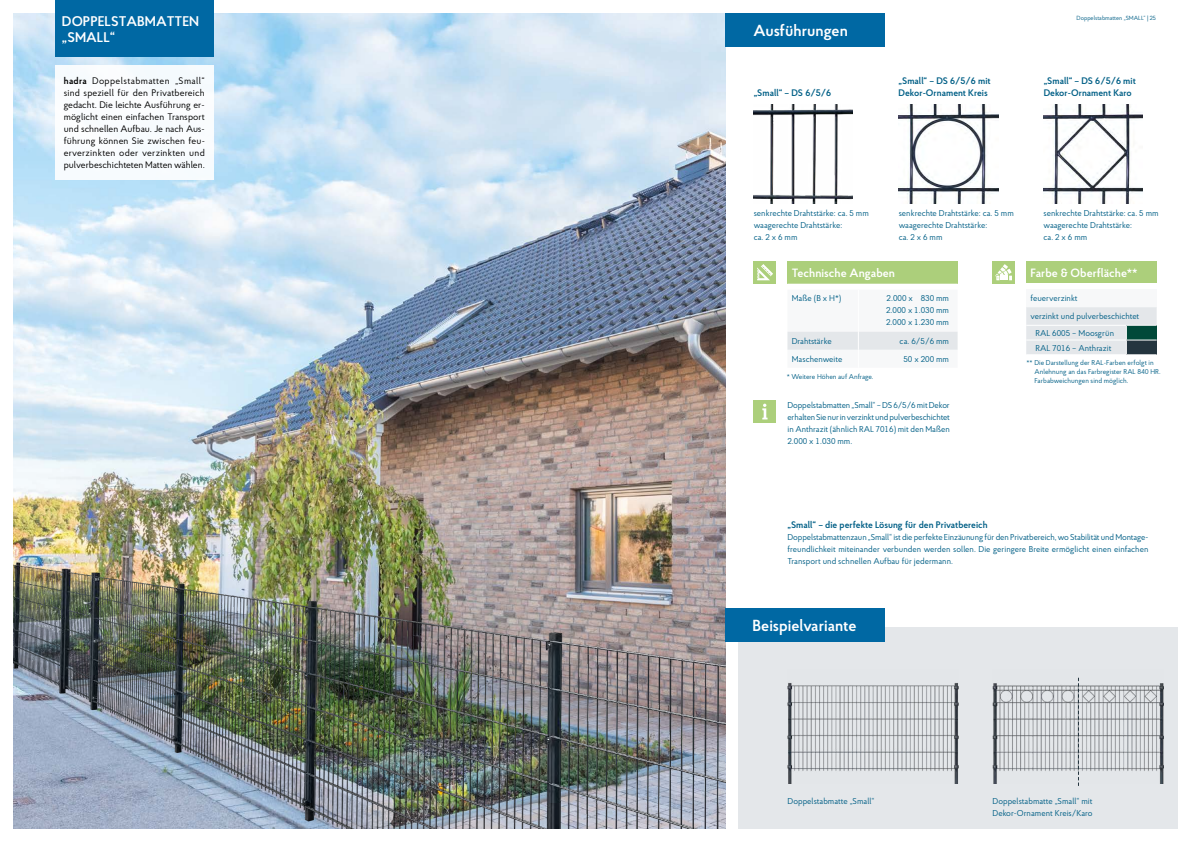
<style>
.page{position:relative;width:1191px;height:842px;background:#fff}
.page>*{position:absolute;margin:0;border:0;box-sizing:border-box;transform-origin:0 0}
.t1{font:600 16px "Proba Pro";color:#fff}
.t2{font:600 14px/16px "Proba Pro";color:#fff}
.t3{font:600 12px "Proba Pro";color:#fff}
.t4{font:9.5px/12px "Proba Pro";color:#000;text-align:justify}
.t5{font:600 9.5px/12px "Proba Pro";color:#005f86}
.t6{font:8.5px/12px "Proba Pro";color:#005f86}
.t7{font:7px/9px "Proba Pro";color:#005f86}
.t8{font:6px "Proba Pro";color:#005f86}
.s1{font-weight:600}
</style>
<div class="page">
<img style="left:753px;top:104px;width:100px;height:100px">
<img style="left:898px;top:104px;width:100px;height:100px">
<img style="left:1043px;top:104px;width:99px;height:100px">
<div style="left:738px;top:627px;width:439px;height:201px;background:#e4e7ea"></div>
<img style="left:13px;top:13px;width:712px;height:407px">
<div style="left:787px;top:261px;width:170px;height:23px;background:#accf7b"></div>
<div style="left:787px;top:331px;width:170px;height:19px;background:#e4e7ea"></div>
<div style="left:753px;top:261px;width:23px;height:23px;background:#accf7b"></div>
<svg style="left:757px;top:264px;width:16px;height:16px"></svg>
<div style="left:753px;top:400px;width:23px;height:23px;background:#accf7b"></div>
<svg style="left:762px;top:404px;width:5px;height:15px"></svg>
<div style="left:55px;top:66px;width:159px;height:114px;background:#f8fcfe"></div>
<img style="left:787px;top:683px;width:171px;height:100px">
<img style="left:992px;top:677px;width:171px;height:106px">
<div style="left:992px;top:261px;width:23px;height:23px;background:#accf7b"></div>
<svg style="left:996px;top:264px;width:15px;height:16px"></svg>
<div style="left:1026px;top:261px;width:130px;height:23px;background:#accf7b"></div>
<div style="left:1026px;top:289px;width:130px;height:18px;background:#f7f8f9"></div>
<svg style="left:1026px;top:307px;width:130px;height:47px;background:#c8d1d3"></svg>
<hr style="left:1026px;top:325px;width:100px;height:1px;background:#fff">
<hr style="left:1126px;top:325px;width:30px;height:1px;background:#fff">
<hr style="left:1026px;top:340px;width:100px;height:1px;background:#fff">
<hr style="left:1126px;top:340px;width:30px;height:1px;background:#fff">
<img style="left:13px;top:420px;width:712px;height:408px">
<div style="left:725px;top:13px;width:160px;height:34px;background:#0068a3"></div>
<div style="left:725px;top:608px;width:160px;height:34px;background:#0068a3"></div>
<div style="left:55px;top:0;width:159px;height:57px;background:#0068a3"></div>
<svg style="left:1078px;top:678px;width:1px;height:108px"></svg>
<h2 class="t2" style="left:62px;top:13px;width:138px">DOPPELSTABMATTEN „SMALL“</h2>
<p class="t4" style="left:64px;top:74px;width:143px"><span class="s1">hadra</span> Doppelstabmatten „Small“ sind speziell für den Privatbereich gedacht. Die leichte Ausführung er&shy;möglicht einen einfachen Transport und schnellen Aufbau. Je nach Aus&shy;führung können Sie zwischen feu&shy;erverzinkten oder verzinkten und pulverbeschichteten Matten wählen.</p>
<h1 class="t1" style="left:753px;top:19px;width:96px">Ausführungen</h1>
<p class="t5" style="left:753px;top:86px;width:79px">„Small“ – DS 6/5/6</p>
<p class="t8" style="left:1076px;top:14px;width:81px">Doppelstabmatten „SMALL“ | 25</p>
<p class="t5" style="left:898px;top:74px;width:94px">„Small“ – DS 6/5/6 mit<br>Dekor-Ornament Kreis</p>
<p class="t5" style="left:1043px;top:74px;width:94px">„Small“ – DS 6/5/6 mit<br>Dekor-Ornament Karo</p>
<p class="t6" style="left:753px;top:207px;width:117px">senkrechte Drahtstärke: ca. 5 mm waagerechte Drahtstärke:<br>ca. 2 x 6 mm</p>
<p class="t6" style="left:898px;top:207px;width:117px">senkrechte Drahtstärke: ca. 5 mm waagerechte Drahtstärke:<br>ca. 2 x 6 mm</p>
<h3 class="t3" style="left:791px;top:264px;width:105px">Technische Angaben</h3>
<p class="t6" style="left:791px;top:291px;width:51px">Maße (B x H*)</p>
<p class="t6" style="left:886px;top:291px;width:64px;text-align:justify">2.000 x 830 mm 2.000 x 1.030 mm 2.000 x 1.230 mm</p>
<p class="t6" style="left:791px;top:335px;width:41px">Drahtstärke</p>
<p class="t6" style="left:899px;top:335px;width:51px">ca. 6/5/6 mm</p>
<p class="t6" style="left:791px;top:353px;width:52px">Maschenweite</p>
<p class="t6" style="left:903px;top:353px;width:47px">50 x 200 mm</p>
<p class="t7" style="left:787px;top:372px;width:88px">* Weitere Höhen auf Anfrage.</p>
<p class="t6" style="left:787px;top:399px;width:164px;text-align:justify">Doppelstabmatten „Small“ – DS 6/5/6 mit Dekor erhalten Sie nur in verzinkt und pulverbeschichtet in Anthrazit (ähnlich RAL 7016) mit den Maßen 2.000 x 1.030 mm.</p>
<p class="t6" style="left:1043px;top:207px;width:117px">senkrechte Drahtstärke: ca. 5 mm waagerechte Drahtstärke:<br>ca. 2 x 6 mm</p>
<h3 class="t3" style="left:1030px;top:264px;width:109px">Farbe &amp; Oberfläche**</h3>
<p class="t6" style="left:1030px;top:289px;width:110px;line-height:18px">feuerverzinkt<br>verzinkt und pulverbeschichtet</p>
<p class="t6" style="left:1035px;top:325px;width:80px;line-height:14.7px">RAL 6005 – Moosgrün<br>RAL 7016 – Anthrazit</p>
<p class="t7" style="left:1034px;top:358px;width:127px;text-indent:-8px">** Die Darstellung der RAL-Farben erfolgt in<br>Anlehnung an das Farbregister RAL 840 HR.<br>Farbabweichungen sind möglich.</p>
<p class="t5" style="left:787px;top:518px;width:202px">„Small“ – die perfekte Lösung für den Privatbereich</p>
<p class="t6" style="left:787px;top:531px;width:362px;text-align:justify">Doppelstabmattenzaun „Small“ ist die perfekte Einzäunung für den Privatbereich, wo Stabilität und Montage&shy;freundlichkeit miteinander verbunden werden sollen. Die geringere Breite ermöglicht einen einfachen Transport und schnellen Aufbau für jedermann.</p>
<h1 class="t1" style="left:752px;top:615px;width:105px">Beispielvariante</h1>
<p class="t6" style="left:787px;top:795px;width:89px">Doppelstabmatte „Small“</p>
<p class="t6" style="left:992px;top:795px;width:102px">Doppelstabmatte „Small“ mit<br>Dekor-Ornament Kreis/Karo</p>
</div>
